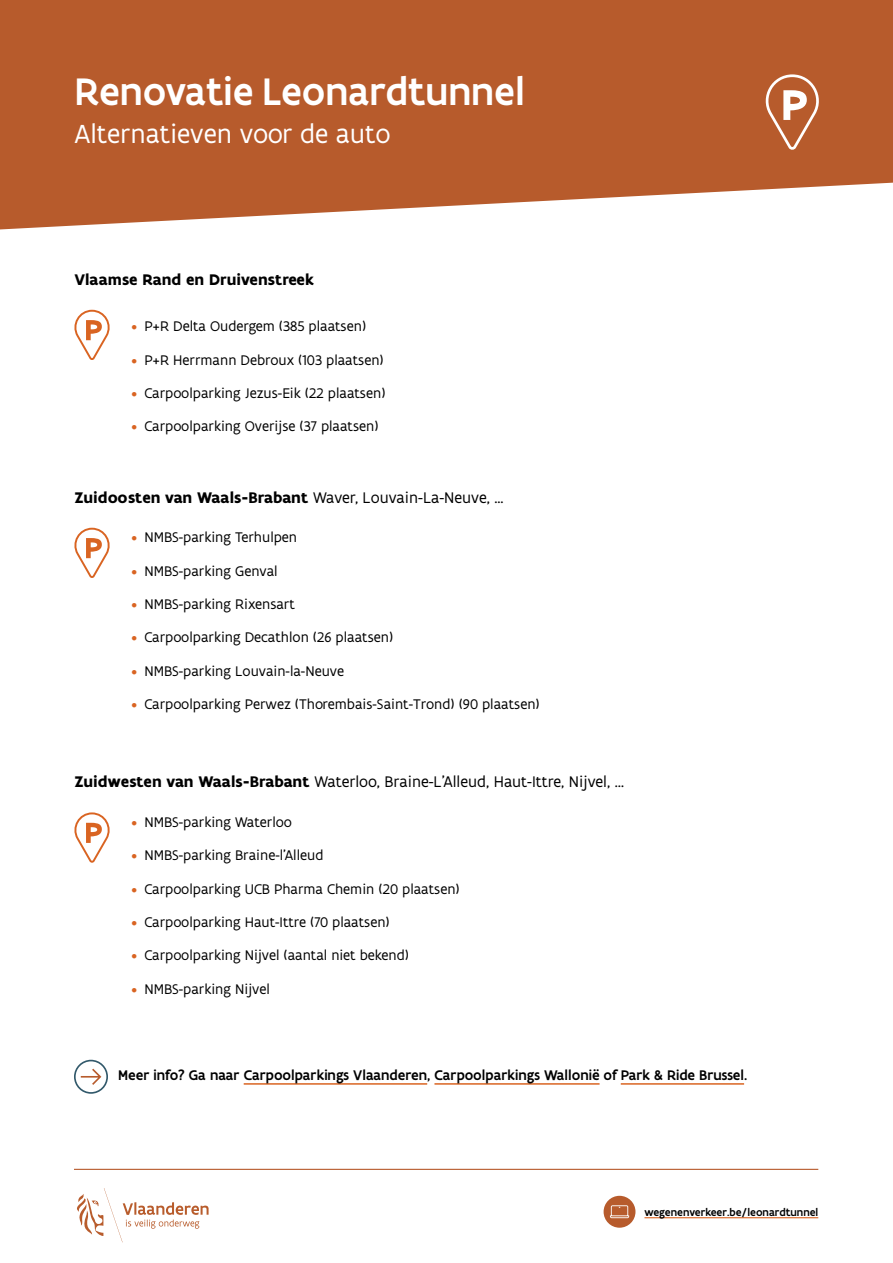
<style>
.page{position:relative;width:893px;height:1263px;background:#fff}
.page>*{position:absolute;margin:0;border:0;box-sizing:border-box;transform-origin:0 0}
.t1{font:500 41.25px "Flanders Art Sans";color:#fff}
.t2{font:28.05px "Flanders Art Sans";color:#fff}
.t3{font:700 16.5px "Flanders Art Sans";color:#000}
.t4{font:16.5px "Flanders Art Sans";color:#000}
.t5{font:15px "Flanders Art Sans";color:#000}
.t6{font:500 15px "Flanders Art Sans";color:#000}
.t7{font:500 11.55px "Flanders Art Sans";color:#000}
.s1{color:#d96422}
.s2{font-weight:400}
.s3{font-weight:700}
</style>
<div class="page">
<hr style="left:74px;top:1169px;width:744px;height:1px;background:#b75b2c">
<svg style="left:77px;top:1188px;width:132px;height:54px"></svg>
<svg style="left:0;top:0;width:893px;height:230px;background:#be6c42"></svg>
<hr style="left:644px;top:1217px;width:174px;height:1px;background:#d96422">
<div style="left:604px;top:1196px;width:31px;height:32px;background:#b75b2c;border-radius:50%"></div>
<svg style="left:610px;top:1205px;width:19px;height:13px"></svg>
<svg style="left:761px;top:73px;width:66px;height:80px;background:#c37751"></svg>
<svg style="left:74px;top:309px;width:36px;height:51px"></svg>
<svg style="left:74px;top:527px;width:36px;height:51px"></svg>
<svg style="left:74px;top:812px;width:36px;height:51px"></svg>
<div style="left:74px;top:1060px;width:34px;height:34px;border:2px solid #32596b;border-radius:50%"></div>
<svg style="left:81px;top:1069px;width:20px;height:16px"></svg>
<hr style="left:244px;top:1083px;width:183px;height:2px;background:#d96422">
<hr style="left:434px;top:1083px;width:166px;height:2px;background:#d96422">
<hr style="left:621px;top:1083px;width:123px;height:2px;background:#d96422">
<h1 class="t1" style="left:74px;top:66px;width:452px">Renovatie Leonardtunnel</h1>
<h2 class="t2" style="left:74px;top:117px;width:318px">Alternatieven voor de auto</h2>
<p class="t3" style="left:74px;top:269px;width:241px">Vlaamse Rand en Druivenstreek</p>
<p class="t5" style="left:132px;top:317px;width:236px"><span class="s1">•</span> P+R Delta Oudergem (385 plaatsen)</p>
<p class="t5" style="left:132px;top:350px;width:254px"><span class="s1">•</span> P+R Herrmann Debroux (103 plaatsen)</p>
<p class="t5" style="left:132px;top:384px;width:255px"><span class="s1">•</span> Carpoolparking Jezus-Eik (22 plaatsen)</p>
<p class="t5" style="left:132px;top:417px;width:249px"><span class="s1">•</span> Carpoolparking Overijse (37 plaatsen)</p>
<p class="t3" style="left:74px;top:487px;width:431px">Zuidoosten van Waals-Brabant <span class="s2">Waver, Louvain-La-Neuve, ...</span></p>
<p class="t5" style="left:132px;top:528px;width:167px"><span class="s1">•</span> NMBS-parking Terhulpen</p>
<p class="t5" style="left:132px;top:561px;width:148px"><span class="s1">•</span> NMBS-parking Genval</p>
<p class="t5" style="left:132px;top:595px;width:165px"><span class="s1">•</span> NMBS-parking Rixensart</p>
<p class="t5" style="left:132px;top:628px;width:263px"><span class="s1">•</span> Carpoolparking Decathlon (26 plaatsen)</p>
<p class="t5" style="left:132px;top:661px;width:214px"><span class="s1">•</span> NMBS-parking Louvain-la-Neuve</p>
<p class="t5" style="left:132px;top:695px;width:410px"><span class="s1">•</span> Carpoolparking Perwez (Thorembais-Saint-Trond) (90 plaatsen)</p>
<p class="t4" style="left:74px;top:772px;width:551px"><span class="s3">Zuidwesten van Waals-Brabant</span> Waterloo, Braine-L’Alleud, Haut-Ittre, Nijvel, …</p>
<p class="t5" style="left:132px;top:813px;width:162px"><span class="s1">•</span> NMBS-parking Waterloo</p>
<p class="t5" style="left:132px;top:846px;width:193px"><span class="s1">•</span> NMBS-parking Braine-l’Alleud</p>
<p class="t5" style="left:132px;top:879px;width:330px"><span class="s1">•</span> Carpoolparking UCB Pharma Chemin (20 plaatsen)</p>
<p class="t5" style="left:132px;top:913px;width:260px"><span class="s1">•</span> Carpoolparking Haut-Ittre (70 plaatsen)</p>
<p class="t5" style="left:132px;top:946px;width:279px"><span class="s1">•</span> Carpoolparking Nijvel (aantal niet bekend)</p>
<p class="t5" style="left:132px;top:980px;width:140px"><span class="s1">•</span> NMBS-parking Nijvel</p>
<p class="t6" style="left:118px;top:1066px;width:631px">Meer info? Ga naar Carpoolparkings Vlaanderen, Carpoolparkings Wallonië of Park &amp; Ride Brussel.</p>
<p class="t7" style="left:644px;top:1204px;width:175px">wegenenverkeer.be/leonardtunnel</p>
</div>
